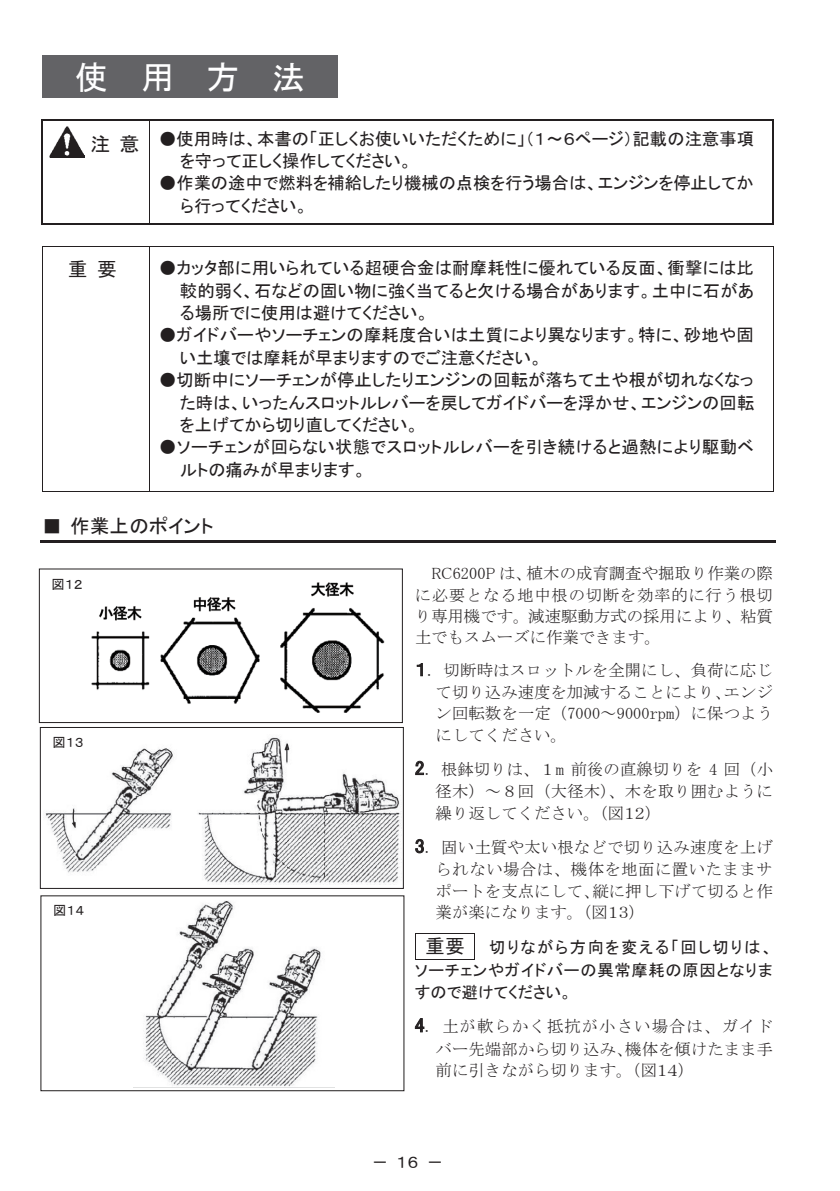
<style>
.page{position:relative;width:840px;height:1191px;background:#fff}
.page>*{position:absolute;margin:0;border:0;box-sizing:border-box;transform-origin:0 0}
.t1{font:32.8px "MS Gothic";color:#fff}
.t2{font:19.6px "MS P Gothic";color:#231f20}
.t3{font:17.4px/22.4px "MS P Gothic";color:#231f20}
.t4{font:17.4px/22.4px "MS P Gothic";letter-spacing:.02em;color:#231f20}
.t5{font:16.4px/21.8px "MS Mincho";letter-spacing:.01em;color:#231f20;text-align:justify}
.t6{font:16.4px/23px "MS P Gothic";letter-spacing:.04em;color:#231f20;text-align:right}
.t7{font:16.4px "MS P Gothic";color:#231f20}
.t8{font:13.2px "MS P Gothic";color:#231f20}
.s1{font-size:19.6px}
.s2{font-family:"MSP Mincho"}
.s3{font-family:"MS P Gothic";font-size:18.2px}
.s4{font-family:"MS P Gothic";font-size:19.6px}
</style>
<div class="page">
<div style="left:42px;top:55px;width:296px;height:43px;background:#636366"></div>
<hr style="left:43px;top:120px;width:106px;height:1px;background:#231f20">
<hr style="left:150px;top:120px;width:621px;height:1px;background:#231f20">
<hr style="left:41px;top:121px;width:2px;height:102px;background:#231f20">
<hr style="left:43px;top:223px;width:106px;height:2px;background:#231f20">
<hr style="left:149px;top:121px;width:1px;height:102px;background:#231f20">
<hr style="left:150px;top:223px;width:621px;height:2px;background:#231f20">
<hr style="left:771px;top:121px;width:2px;height:102px;background:#231f20">
<hr style="left:43px;top:246px;width:106px;height:1px;background:#231f20">
<hr style="left:150px;top:246px;width:622px;height:1px;background:#231f20">
<hr style="left:42px;top:247px;width:1px;height:244px;background:#231f20">
<hr style="left:43px;top:491px;width:106px;height:1px;background:#231f20">
<hr style="left:149px;top:247px;width:1px;height:244px;background:#231f20">
<hr style="left:150px;top:491px;width:622px;height:1px;background:#231f20">
<hr style="left:772px;top:247px;width:1px;height:244px;background:#231f20">
<hr style="left:40px;top:541px;width:735px;height:2px;background:#231f20">
<svg style="left:416px;top:663px;width:7px;height:13px"></svg>
<svg style="left:415px;top:760px;width:9px;height:15px"></svg>
<svg style="left:415px;top:838px;width:9px;height:15px"></svg>
<hr style="left:415px;top:932px;width:59px;height:1px;background:#231f20">
<hr style="left:415px;top:959px;width:59px;height:1px;background:#231f20">
<svg style="left:474px;top:933px;width:1px;height:27px"></svg>
<svg style="left:414px;top:1018px;width:10px;height:14px"></svg>
<div style="left:39px;top:568px;width:363px;height:155px;border:1px solid #231f20"></div>
<div style="left:40px;top:727px;width:363px;height:162px;border:1px solid #231f20"></div>
<img style="left:49px;top:127px;width:35px;height:30px">
<div style="left:40px;top:895px;width:364px;height:196px;border:1px solid #231f20"></div>
<img style="left:91px;top:582px;width:294px;height:131px">
<img style="left:45px;top:737px;width:356px;height:147px">
<img style="left:145px;top:900px;width:176px;height:187px">
<h1 class="t1" style="left:75px;top:60px;width:231px">使用方法</h1>
<p class="t3" style="left:180px;top:127px;width:575px;text-indent:-90px"><span class="s1">注意</span> ●使用時は、本書の「正しくお使いいただくために」（１～６ページ）記載の注意事項を守って正しく操作してください。</p>
<p class="t3" style="left:180px;top:172px;width:575px;text-indent:-21px">●作業の途中で燃料を補給したり機械の点検を行う場合は、エンジンを停止してから行ってください。</p>
<p class="t2" style="left:68px;top:259px;width:51px">重要</p>
<p class="t3" style="left:180px;top:257px;width:575px;text-align:justify;text-indent:-21px">●カッタ部に用いられている超硬合金は耐摩耗性に優れている反面、衝撃には比較的弱く、石などの固い物に強く当てると欠ける場合があります。土中に石がある場所でに使用は避けてください。</p>
<p class="t3" style="left:180px;top:324px;width:575px;text-indent:-21px">●ガイドバーやソーチェンの摩耗度合いは土質により異なります。特に、砂地や固い土壌では摩耗が早まりますのでご注意ください。</p>
<p class="t3" style="left:180px;top:369px;width:575px;text-align:justify;text-indent:-21px">●切断中にソーチェンが停止したりエンジンの回転が落ちて土や根が切れなくなった時は、いったんスロットルレバーを戻してガイドバーを浮かせ、エンジンの回転を上げてから切り直してください。</p>
<p class="t4" style="left:180px;top:436px;width:575px;text-indent:-21px">●ソーチェンが回らない状態でスロットルレバーを引き続けると過熱により駆動ベルトの痛みが早まります。</p>
<p class="t2" style="left:42px;top:516px;width:173px">■ 作業上のポイント</p>
<p class="t5" style="left:414px;top:562px;width:359px;text-indent:17px"><span class="s2">RC6200P</span> は、植木の成育調査や掘取り作業の際に必要となる地中根の切断を効率的に行う根切り専用機です。減速駆動方式の採用により、粘質土でもスムーズに作業できます。</p>
<p class="t5" style="left:435px;top:659px;width:339px;text-indent:-21px"><span class="s3">１</span>. 切断時はスロットルを全開にし、負荷に応じて切り込み速度を加減することにより、エンジン回転数を一定（7000～9000rpm）に保つようにしてください。</p>
<p class="t5" style="left:435px;top:758px;width:339px;text-indent:-21px"><span class="s4">2</span>. 根鉢切りは、１m 前後の直線切りを 4 回（小径木）～８回（大径木）、木を取り囲むように繰り返してください。（図<span class="s2">１２</span>）</p>
<p class="t5" style="left:435px;top:836px;width:339px;text-indent:-21px"><span class="s4">3</span>. 固い土質や太い根などで切り込み速度を上げられない場合は、機体を地面に置いたままサポートを支点にして、縦に押し下げて切ると作業が楽になります。（図<span class="s2">１３</span>）</p>
<p class="t6" style="left:414px;top:936px;width:359px"><span class="s1">重要</span> 切りながら方向を変える「回し切りは、ソーチェンやガイドバーの異常摩耗の原因となりま</p>
<p class="t7" style="left:414px;top:983px;width:159px">すので避けてください。</p>
<p class="t5" style="left:435px;top:1015px;width:338px;text-indent:-21px"><span class="s4">4</span>. 土が軟らかく抵抗が小さい場合は、ガイドバー先端部から切り込み、機体を傾けたまま手前に引きながら切ります。（図<span class="s2">１４</span>）</p>
<p class="t8" style="left:51px;top:577px;width:33px">図１２</p>
<p class="t8" style="left:52px;top:735px;width:33px">図１３</p>
<p class="t8" style="left:53px;top:904px;width:33px">図１４</p>
<p class="t6" style="left:371px;top:1150px;width:73px">－１６－</p>
</div>
